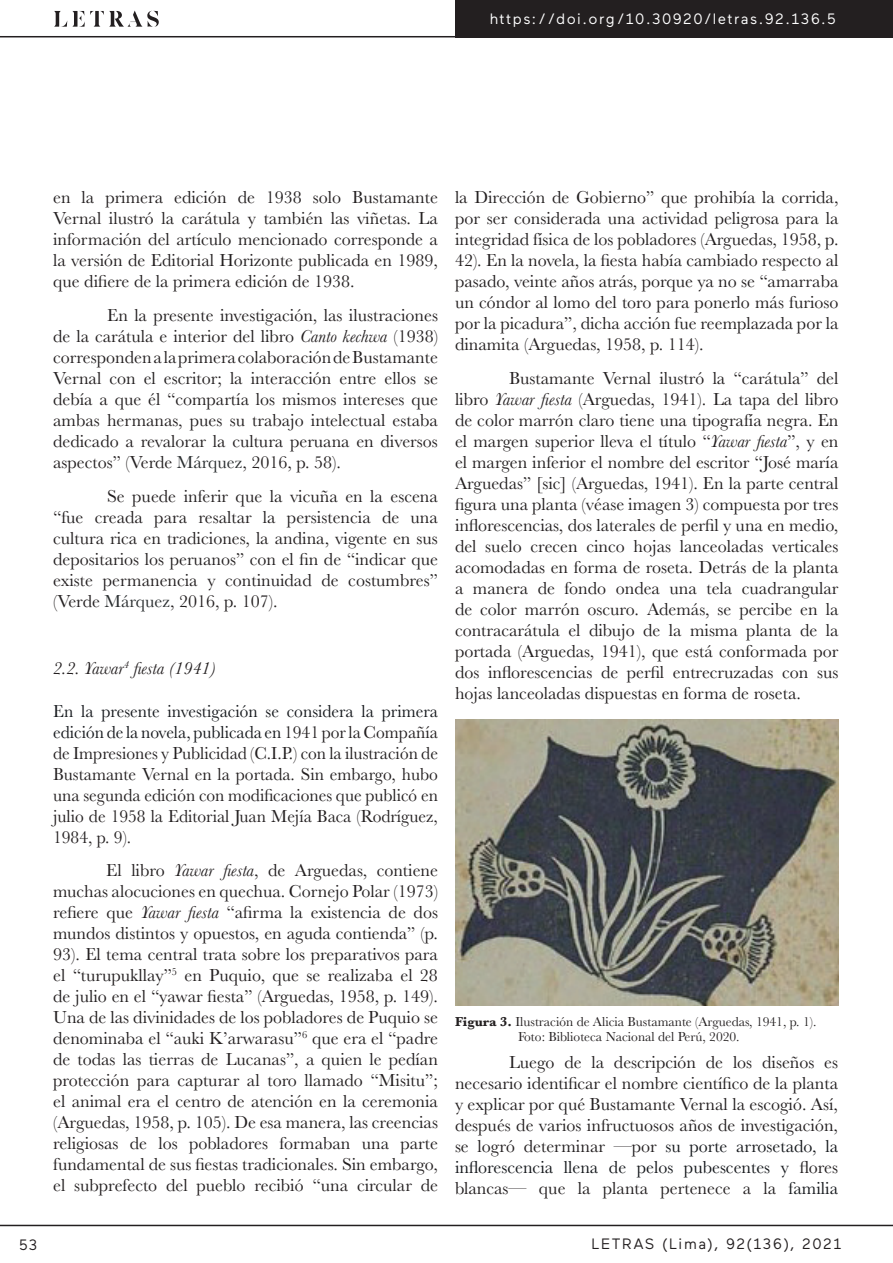
<style>
.page{position:relative;width:893px;height:1263px;background:#fff}
.page>*{position:absolute;margin:0;border:0;box-sizing:border-box;transform-origin:0 0}
.t1{font:18px/21px "Baskerville";color:#231f20;text-align:justify}
.t2{font:italic 18px "Baskerville";color:#231f20}
.t3{font:15px "Maax";letter-spacing:.1em;color:#fff}
.t4{font:15px "Maax";letter-spacing:.1em;color:#231f20}
.t5{font:13.5px/15px "Baskerville";color:#231f20}
.s1{font-style:italic}
.s2{color:#292d2f}
.s3{color:#15181c}
.s4{font-weight:700}
</style>
<div class="page">
<div style="left:455px;top:0;width:438px;height:37px;background:#231f20"></div>
<svg style="left:54px;top:11px;width:105px;height:16px"></svg>
<hr style="left:0;top:36px;width:463px;height:1px;background:#231f20">
<hr style="left:0;top:1225px;width:893px;height:1px;background:#231f20">
<img style="left:455px;top:719px;width:383px;height:287px">
<p class="t3" style="left:490px;top:11px;width:347px">https://doi.org/10.30920/letras.92.136.5</p>
<p class="t1" style="left:53px;top:187px;width:386px">en la primera edición de 1938 solo Bustamante Vernal ilustró la carátula y también las viñetas. La información del artículo mencionado corresponde a la versión de Editorial Horizonte publicada en 1989, que difiere de la primera edición de 1938.</p>
<p class="t1" style="left:53px;top:305px;width:386px;text-indent:54px">En la presente investigación, las ilustraciones de la carátula e interior del libro <span class="s1">Canto kechwa</span> (1938) corresponden a la primera colaboración de Bustamante Vernal con el escritor; la interacción entre ellos se debía a que él “compartía los mismos intereses que ambas hermanas, pues su trabajo intelectual estaba dedicado a revalorar la cultura peruana en diversos aspectos” (Verde <span class="s2">Márquez</span>, 2016, p. 58).</p>
<p class="t1" style="left:53px;top:486px;width:386px;text-indent:54px">Se puede inferir que la vicuña en la escena “fue creada para resaltar la persistencia de una cultura rica en tradiciones, la andina, vigente en sus depositarios los peruanos” con el fin de “indicar que existe permanencia y continuidad de costumbres” (Verde <span class="s2">Márquez</span>, 2016, p. 107).</p>
<p class="t2" style="left:53px;top:656px;width:164px">2.2. Yawar<sup>4</sup> fiesta (1941)</p>
<p class="t1" style="left:53px;top:700px;width:386px"><span class="s3">En la presente investigación se considera la primera edición de la novela, publicada en</span> 1941 por la Compañía de Impresiones y Publicidad (C.I.P.) con la ilustración de Bustamante Vernal en la portada. Sin embargo, hubo una segunda edición con modificaciones que publicó en julio de 1958 la Editorial Juan Mejía Baca (Rodríguez, 1984, p. 9).</p>
<p class="t1" style="left:53px;top:860px;width:386px;text-indent:53px">El libro <span class="s1">Yawar fiesta</span>, de Arguedas, contiene muchas alocuciones en quechua. Cornejo Polar (1973) refiere que <span class="s1">Yawar fiesta</span> “afirma la existencia de dos mundos distintos y opuestos, en aguda contienda” (p.<br>93). El tema central trata sobre los preparativos para el “turupukllay”<sup>5</sup> en Puquio, que se realizaba el 28 de julio en el “yawar fiesta” (Arguedas, 1958, p. 149).<br>Una de las divinidades de los pobladores de Puquio se denominaba el “auki K’arwarasu”<sup>6</sup> que era el “padre de todas las tierras de Lucanas”, a quien le pedían protección para capturar al toro llamado “Misitu”; el animal era el centro de atención en la ceremonia (Arguedas, 1958, p. 105). De esa manera, las creencias religiosas de los pobladores formaban una parte fundamental de sus fiestas tradicionales. Sin embargo, el subprefecto del pueblo recibió “una circular de</p>
<p class="t1" style="left:455px;top:187px;width:385px">la Dirección de Gobierno” que prohibía la corrida, por ser considerada una actividad peligrosa para la integridad física de los pobladores (Arguedas, 1958, p.<br>42). En la novela, la fiesta había cambiado respecto al pasado, veinte años atrás, porque ya no se “amarraba un cóndor al lomo del toro para ponerlo más furioso por la picadura”, dicha acción fue reemplazada por la dinamita (Arguedas, 1958, p. 114).</p>
<p class="t1" style="left:455px;top:368px;width:385px;text-indent:54px">Bustamante Vernal ilustró la “carátula” del libro <span class="s1">Yawar fiesta</span> (Arguedas, 1941). La tapa del libro de color marrón claro tiene una tipografía negra. En el margen superior lleva el título “<span class="s1">Yawar fiesta</span>”, y en el margen inferior el nombre del escritor “José maría Arguedas” [sic] (Arguedas, 1941). En la parte central figura una planta (véase imagen 3) compuesta por tres inflorescencias, dos laterales de perfil y una en medio, del suelo crecen cinco hojas lanceoladas verticales acomodadas en forma de roseta. Detrás de la planta a manera de fondo ondea una tela cuadrangular de color marrón oscuro. Además, se percibe en la contracarátula el dibujo de la misma planta de la portada (Arguedas, 1941), que está conformada por dos inflorescencias de perfil entrecruzadas con sus hojas lanceoladas dispuestas en forma de roseta.</p>
<p class="t5" style="left:518px;top:1015px;width:300px;text-indent:-63px"><span class="s4">Figura 3.</span> Ilustración de Alicia Bustamante (Arguedas, 1941, p. 1).<br>Foto: Biblioteca Nacional del Perú, 2020.</p>
<p class="t1" style="left:455px;top:1051px;width:385px;text-indent:54px">Luego de la descripción de los diseños es necesario identificar el nombre científico de la planta y explicar por qué Bustamante Vernal la escogió. Así, después de varios infructuosos años de investigación, se logró determinar —por <span class="s3">su porte arrosetado, la inflorescencia llena de pelos pubescentes y</span> flores blancas— que la planta pertenece a la <span class="s3">familia</span></p>
<p class="t4" style="left:19px;top:1236px;width:20px">53</p>
<p class="t4" style="left:592px;top:1236px;width:251px">LETRAS (Lima), 92(136), 2021</p>
</div>
